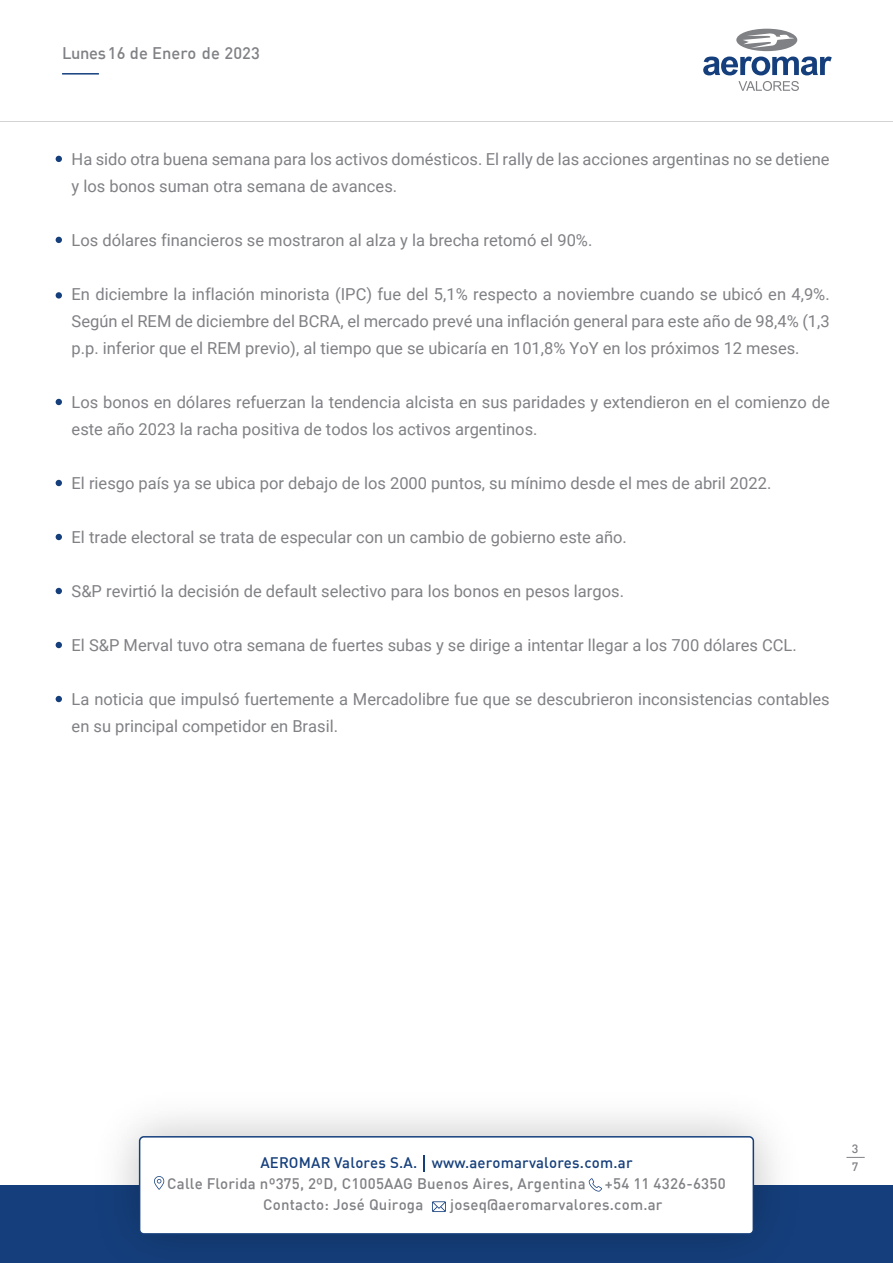
<style>
.page{position:relative;width:893px;height:1263px;background:#fff}
.page>*{position:absolute;margin:0;border:0;box-sizing:border-box;transform-origin:0 0}
.t1{font:16.5px/27px "Roboto";color:#808185}
.t2{font:500 16.5px "DIN";color:#808185}
.t3{font:500 15px "DIN";letter-spacing:.015em;color:#808185}
.t4{font:500 15px "DIN";letter-spacing:.015em;color:#153f7c}
.t5{font:500 12px "DIN";color:#808185}
</style>
<div class="page">
<svg style="left:56px;top:696px;width:6px;height:6px"></svg>
<svg style="left:56px;top:642px;width:6px;height:6px"></svg>
<svg style="left:56px;top:588px;width:6px;height:6px"></svg>
<svg style="left:56px;top:534px;width:6px;height:6px"></svg>
<svg style="left:56px;top:480px;width:6px;height:6px"></svg>
<svg style="left:56px;top:399px;width:6px;height:6px"></svg>
<div style="left:56px;top:292px;width:6px;height:7px;background:#153f7c;border-radius:50%"></div>
<svg style="left:56px;top:237px;width:6px;height:6px"></svg>
<svg style="left:56px;top:156px;width:6px;height:6px"></svg>
<hr style="left:0;top:121px;width:893px;height:1px;background:#808185">
<svg style="left:703px;top:57px;width:129px;height:18px"></svg>
<svg style="left:738px;top:81px;width:61px;height:10px"></svg>
<div style="left:736px;top:29px;width:61px;height:22px;background:#808185;border-radius:50%"></div>
<svg style="left:743px;top:33px;width:51px;height:15px"></svg>
<hr style="left:62px;top:73px;width:37px;height:2px;background:#153f7c">
<div style="left:0;top:1185px;width:893px;height:78px;background:#153f7c"></div>
<div style="left:140px;top:1137px;width:613px;height:97px;background:#fff;border-radius:4px"></div>
<div style="left:139px;top:1136px;width:615px;height:98px;border:2px solid #153f7c;border-radius:4px"></div>
<svg style="left:424px;top:1155px;width:1px;height:17px"></svg>
<svg style="left:432px;top:1201px;width:14px;height:11px"></svg>
<svg style="left:589px;top:1178px;width:13px;height:13px"></svg>
<svg style="left:154px;top:1176px;width:10px;height:14px"></svg>
<svg style="left:846px;top:1157px;width:19px;height:1px"></svg>
<p class="t2" style="left:62px;top:43px;width:199px">Lunes16 de Enero de 2023</p>
<p class="t1" style="left:72px;top:145px;width:760px">Ha sido otra buena semana para los activos domésticos. El rally de las acciones argentinas no se detiene y los bonos suman otra semana de avances.</p>
<p class="t1" style="left:72px;top:226px;width:522px">Los dólares financieros se mostraron al alza y la brecha retomó el 90%.</p>
<p class="t1" style="left:72px;top:280px;width:760px;text-align:justify">En diciembre la inflación minorista (IPC) fue del 5,1% respecto a noviembre cuando se ubicó en 4,9%.<br>Según el REM de diciembre del BCRA, el mercado prevé una inflación general para este año de 98,4% (1,3 p.p. inferior que el REM previo), al tiempo que se ubicaría en 101,8% YoY en los próximos 12 meses.</p>
<p class="t1" style="left:72px;top:388px;width:760px">Los bonos en dólares refuerzan la tendencia alcista en sus paridades y extendieron en el comienzo de este año 2023 la racha positiva de todos los activos argentinos.</p>
<p class="t1" style="left:72px;top:469px;width:701px">El riesgo país ya se ubica por debajo de los 2000 puntos, su mínimo desde el mes de abril 2022.</p>
<p class="t1" style="left:72px;top:523px;width:557px">El trade electoral se trata de especular con un cambio de gobierno este año.</p>
<p class="t1" style="left:72px;top:577px;width:554px">S&amp;P revirtió la decisión de default selectivo para los bonos en pesos largos.</p>
<p class="t1" style="left:72px;top:631px;width:727px">El S&amp;P Merval tuvo otra semana de fuertes subas y se dirige a intentar llegar a los 700 dólares CCL.</p>
<p class="t1" style="left:72px;top:685px;width:760px">La noticia que impulsó fuertemente a Mercadolibre fue que se descubrieron inconsistencias contables en su principal competidor en Brasil.</p>
<p class="t5" style="left:852px;top:1141px;width:8px">3</p>
<p class="t4" style="left:260px;top:1153px;width:374px">AEROMAR Valores S.A. www.aeromarvalores.com.ar</p>
<p class="t5" style="left:852px;top:1159px;width:8px">7</p>
<p class="t3" style="left:167px;top:1174px;width:420px">Calle Florida nº375, 2ºD, C1005AAG Buenos Aires, Argentina</p>
<p class="t3" style="left:605px;top:1174px;width:122px">+54 11 4326-6350</p>
<p class="t3" style="left:263px;top:1195px;width:162px">Contacto: José Quiroga</p>
<p class="t3" style="left:450px;top:1195px;width:214px">joseq@aeromarvalores.com.ar</p>
</div>
